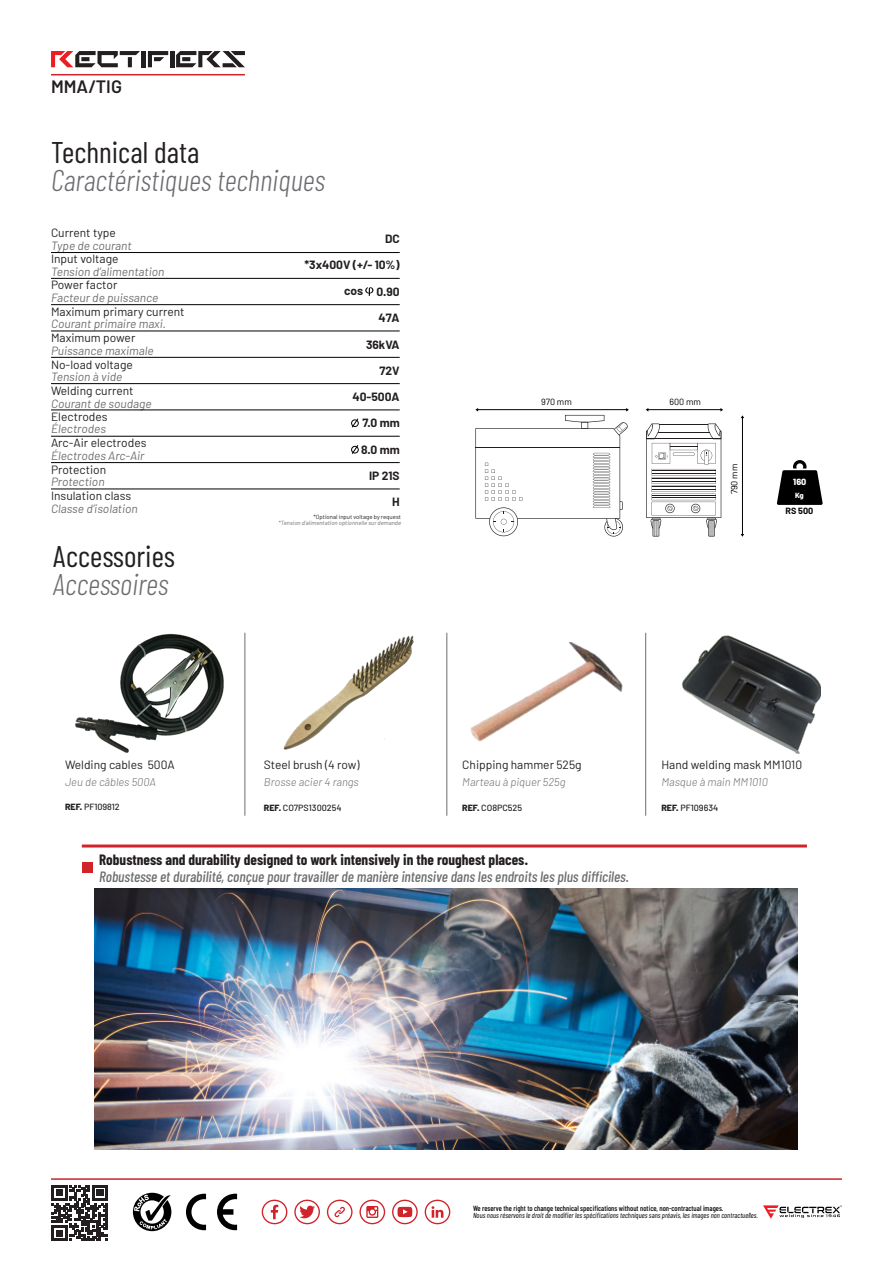
<style>
.page{position:relative;width:893px;height:1263px;background:#fff}
.page>*{position:absolute;margin:0;border:0;box-sizing:border-box;transform-origin:0 0}
.Corpo_texto_ES{font:italic 300 30px "Barlow Condensed";color:#6c6d70}
.Corpo_texto_ES-2{font:30px "Barlow Condensed";color:#231f20}
.Corpo_texto_ES-3{font:600 18px "Barlow";color:#231f20}
.Corpo_texto_ES-4{font:italic 500 15px "Barlow Condensed";color:#6c6d70}
.Corpo_texto_ES-5{font:700 15px "Barlow Condensed";color:#231f20}
.t1{font:12px "Barlow";color:#231f20}
.t2{font:italic 12px "Barlow";color:#6c6d70}
.Corpo_texto_ES-6{font:700 12px "Barlow";color:#231f20}
.t3{font:italic 300 11.25px "Barlow";color:#6c6d70}
.t4{font:500 9px "Barlow";color:#231f20}
.t5{font:9px "Barlow";color:#000}
.Corpo_texto_ES-7{font:700 9px "Barlow";color:#000}
.t6{font:800 9px "Barlow";color:#fff}
.t7{font:italic 7.5px "Barlow Condensed";color:#000}
.t8{font:500 7.5px "Barlow Condensed";color:#000}
.t9{font:800 7.5px "Barlow";color:#fff}
.t10{font:italic 6px "Barlow";color:#6c6d70}
.t11{font:6px "Barlow";color:#231f20}
.s1{font-weight:800}
</style>
<div class="page">
<hr style="left:51px;top:74px;width:194px;height:1px;background:#d1232a">
<svg style="left:133px;top:1193px;width:39px;height:38px"></svg>
<svg style="left:186px;top:1194px;width:20px;height:36px"></svg>
<svg style="left:217px;top:1194px;width:20px;height:36px"></svg>
<svg style="left:262px;top:1199px;width:25px;height:25px"></svg>
<svg style="left:294px;top:1199px;width:26px;height:25px"></svg>
<svg style="left:425px;top:1199px;width:25px;height:25px"></svg>
<svg style="left:392px;top:1199px;width:26px;height:25px"></svg>
<svg style="left:359px;top:1199px;width:26px;height:25px"></svg>
<svg style="left:327px;top:1199px;width:26px;height:25px"></svg>
<svg style="left:52px;top:1185px;width:56px;height:56px"></svg>
<hr style="left:51px;top:1178px;width:791px;height:2px;background:#d1232a">
<hr style="left:245px;top:633px;width:1px;height:183px;background:#6c6d70">
<svg style="left:763px;top:1205px;width:79px;height:13px"></svg>
<svg style="left:51px;top:51px;width:89px;height:16px"></svg>
<hr style="left:142px;top:51px;width:4px;height:16px;background:#231f20">
<svg style="left:148px;top:51px;width:20px;height:16px"></svg>
<hr style="left:170px;top:51px;width:4px;height:16px;background:#231f20">
<svg style="left:176px;top:51px;width:69px;height:16px"></svg>
<svg style="left:351px;top:418px;width:8px;height:10px"></svg>
<svg style="left:351px;top:445px;width:8px;height:9px"></svg>
<hr style="left:51px;top:278px;width:349px;height:1px;background:#000">
<hr style="left:51px;top:252px;width:349px;height:1px;background:#000">
<hr style="left:51px;top:304px;width:349px;height:1px;background:#000">
<hr style="left:51px;top:331px;width:349px;height:1px;background:#000">
<hr style="left:51px;top:357px;width:349px;height:1px;background:#000">
<hr style="left:51px;top:383px;width:349px;height:1px;background:#000">
<hr style="left:51px;top:410px;width:349px;height:1px;background:#000">
<hr style="left:51px;top:436px;width:349px;height:1px;background:#000">
<hr style="left:51px;top:462px;width:349px;height:1px;background:#000">
<hr style="left:51px;top:489px;width:349px;height:1px;background:#000">
<svg style="left:365px;top:287px;width:8px;height:9px"></svg>
<hr style="left:82px;top:844px;width:725px;height:3px;background:#d1232a">
<div style="left:82px;top:863px;width:10px;height:10px;background:#d1232a"></div>
<img style="left:95px;top:889px;width:703px;height:261px">
<img style="left:75px;top:633px;width:149px;height:120px">
<svg style="left:777px;top:460px;width:46px;height:45px"></svg>
<hr style="left:647px;top:409px;width:74px;height:1px;background:#000">
<hr style="left:742px;top:418px;width:1px;height:116px;background:#000">
<svg style="left:475px;top:408px;width:154px;height:128px"></svg>
<svg style="left:646px;top:423px;width:75px;height:113px"></svg>
<hr style="left:652px;top:478px;width:63px;height:1px;background:#231f20">
<hr style="left:652px;top:481px;width:63px;height:1px;background:#231f20">
<hr style="left:446px;top:633px;width:1px;height:183px;background:#6c6d70">
<hr style="left:645px;top:633px;width:1px;height:183px;background:#6c6d70">
<img style="left:682px;top:635px;width:138px;height:118px">
<img style="left:283px;top:635px;width:131px;height:115px">
<img style="left:470px;top:642px;width:153px;height:100px">
<p class="Corpo_texto_ES-3" style="left:51px;top:76px;width:72px">MMA/TIG</p>
<p class="Corpo_texto_ES-2" style="left:51px;top:133px;width:150px">Technical data</p>
<p class="Corpo_texto_ES" style="left:51px;top:162px;width:276px">Caractéristiques techniques</p>
<p class="t1" style="left:51px;top:226px;width:66px">Current type</p>
<p class="t2" style="left:51px;top:264px;width:115px">Tension d’alimentation</p>
<p class="t2" style="left:51px;top:238px;width:82px">Type de courant</p>
<p class="t1" style="left:51px;top:251px;width:69px">Input voltage</p>
<p class="t1" style="left:51px;top:278px;width:68px">Power factor</p>
<p class="t2" style="left:51px;top:290px;width:109px">Facteur de puissance</p>
<p class="t1" style="left:51px;top:304px;width:135px">Maximum primary current</p>
<p class="t2" style="left:51px;top:316px;width:117px">Courant primaire maxi.</p>
<p class="t1" style="left:51px;top:330px;width:86px">Maximum power</p>
<p class="t2" style="left:51px;top:343px;width:104px">Puissance maximale</p>
<p class="t1" style="left:51px;top:357px;width:83px">No-load voltage</p>
<p class="t2" style="left:51px;top:369px;width:73px">Tension à vide</p>
<p class="t1" style="left:51px;top:383px;width:84px">Welding current</p>
<p class="t2" style="left:51px;top:396px;width:102px">Courant de soudage</p>
<p class="t1" style="left:51px;top:409px;width:58px">Electrodes</p>
<p class="t2" style="left:51px;top:422px;width:56px">Électrodes</p>
<p class="t1" style="left:51px;top:436px;width:97px">Arc-Air electrodes</p>
<p class="t1" style="left:51px;top:462px;width:57px">Protection</p>
<p class="t2" style="left:51px;top:448px;width:95px">Électrodes Arc-Air</p>
<p class="t2" style="left:51px;top:474px;width:55px">Protection</p>
<p class="t1" style="left:51px;top:488px;width:82px">Insulation class</p>
<p class="t2" style="left:51px;top:501px;width:88px">Classe d’isolation</p>
<p class="Corpo_texto_ES-2" style="left:52px;top:537px;width:124px">Accessories</p>
<p class="Corpo_texto_ES" style="left:52px;top:565px;width:118px">Accessoires</p>
<p class="t1" style="left:65px;top:757px;width:111px">Welding cables 500A</p>
<p class="t3" style="left:65px;top:775px;width:92px">Jeu de câbles 500A</p>
<p class="t4" style="left:65px;top:801px;width:56px"><span class="s1">REF.</span> PF109812</p>
<p class="Corpo_texto_ES-6" style="left:385px;top:232px;width:16px">DC</p>
<p class="Corpo_texto_ES-6" style="left:304px;top:258px;width:97px">*3x400V (+/- 10%)</p>
<p class="Corpo_texto_ES-6" style="left:376px;top:284px;width:25px">0.90</p>
<p class="Corpo_texto_ES-6" style="left:378px;top:311px;width:23px">47A</p>
<p class="Corpo_texto_ES-6" style="left:366px;top:337px;width:35px">36kVA</p>
<p class="Corpo_texto_ES-6" style="left:380px;top:363px;width:22px">72V</p>
<p class="Corpo_texto_ES-6" style="left:352px;top:390px;width:49px">40-500A</p>
<p class="Corpo_texto_ES-6" style="left:362px;top:416px;width:39px">7.0 mm</p>
<p class="Corpo_texto_ES-6" style="left:361px;top:442px;width:40px">8.0 mm</p>
<p class="Corpo_texto_ES-6" style="left:369px;top:468px;width:32px">IP 21S</p>
<p class="Corpo_texto_ES-6" style="left:392px;top:495px;width:9px">H</p>
<p class="Corpo_texto_ES-6" style="left:344px;top:283px;width:21px">cos</p>
<p class="t11" style="left:313px;top:513px;width:89px">*Optional input voltage by request</p>
<p class="t10" style="left:279px;top:519px;width:124px">*Tension d’alimentation optionnelle sur demande</p>
<p class="t5" style="left:541px;top:396px;width:32px">970 mm</p>
<p class="t5" style="left:669px;top:396px;width:33px">600 mm</p>
<p class="t5" style="left:729px;top:494px;width:32px;rotate:-90deg">790 mm</p>
<p class="t6" style="left:793px;top:476px;width:15px">160</p>
<p class="t9" style="left:795px;top:490px;width:10px">Kg</p>
<p class="Corpo_texto_ES-7" style="left:785px;top:505px;width:29px">RS 500</p>
<p class="t1" style="left:264px;top:757px;width:97px">Steel brush (4 row)</p>
<p class="t3" style="left:264px;top:775px;width:96px">Brosse acier 4 rangs</p>
<p class="t1" style="left:462px;top:757px;width:121px">Chipping hammer 525g</p>
<p class="t3" style="left:462px;top:775px;width:105px">Marteau à piquer 525g</p>
<p class="t1" style="left:661px;top:757px;width:142px">Hand welding mask MM1010</p>
<p class="t3" style="left:661px;top:775px;width:108px">Masque à main MM1010</p>
<p class="t4" style="left:264px;top:803px;width:79px"><span class="s1">REF.</span> CO7PS1300254</p>
<p class="t4" style="left:462px;top:803px;width:61px"><span class="s1">REF.</span> CO8PC525</p>
<p class="t4" style="left:661px;top:803px;width:58px"><span class="s1">REF.</span> PF109634</p>
<p class="Corpo_texto_ES-5" style="left:99px;top:851px;width:431px">Robustness and durability designed to work intensively in the roughest places.</p>
<p class="Corpo_texto_ES-4" style="left:99px;top:867px;width:531px">Robustesse et durabilité, conçue pour travailler de manière intensive dans les endroits les plus difficiles.</p>
<p class="t8" style="left:473px;top:1203px;width:252px">We reserve the right to change technical specifications without notice, non-contractual images.</p>
<p class="t7" style="left:473px;top:1211px;width:287px">Nous nous réservons le droit de modifier les spécifications techniques sans préavis, les images non contractuelles.</p>
</div>
